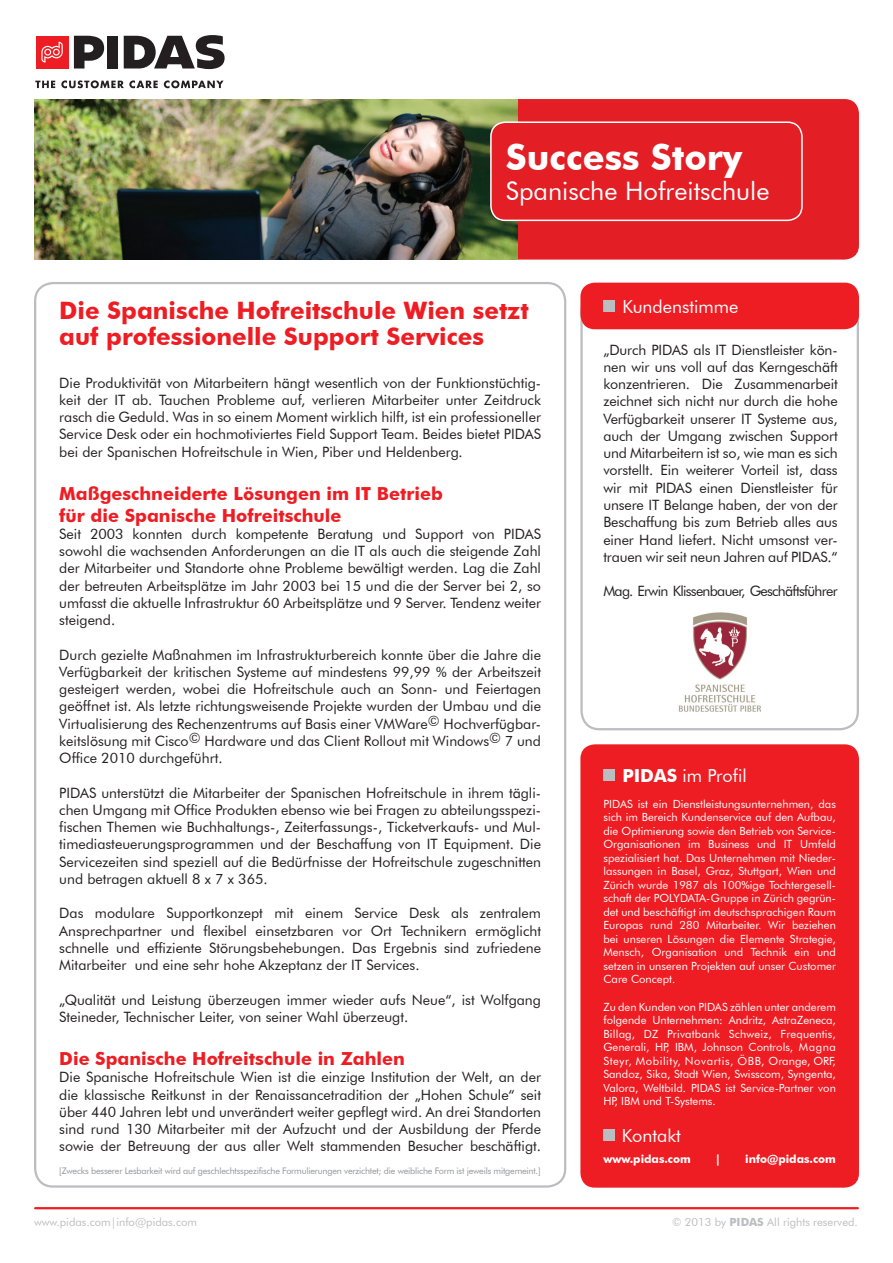
<style>
.page{position:relative;width:893px;height:1263px;background:#fff}
.page>*{position:absolute;margin:0;border:0;box-sizing:border-box;transform-origin:0 0}
.t1{font:700 36px "pd Futura";color:#fff}
.t2{font:25.5px "pd Futura";color:#fff}
.t3{font:700 24px/25.5px "pd Futura";color:#ee1d23}
.t4{font:700 18px/21.6px "pd Futura";color:#ee1d23}
.t5{font:18px "pd Futura";color:#fff}
.t6{font:14.25px/17.2px "pd Futura";color:#231f20;text-align:justify}
.t7{font:14.25px "pd Futura";letter-spacing:-.05em;color:#231f20}
.t8{font:11.25px/13.5px "pd Futura";color:#fff;text-align:justify}
.t9{font:11.25px "pd Futura";color:#bcbdc0}
.t10{font:700 11.25px "pd Futura";color:#fff}
.t11{font:9px "pd Futura";letter-spacing:-.02em;color:#939598}
.s1{font-weight:700}
</style>
<div class="page">
<hr style="left:35px;top:1207px;width:823px;height:2px;background:#ee1d23">
<div style="left:580px;top:292px;width:279px;height:438px;border:2px solid #bcbdc0;border-radius:18px"></div>
<div style="left:580px;top:283px;width:279px;height:46px;background:#ee1d23;border-radius:14px"></div>
<div style="left:603px;top:300px;width:12px;height:11px;background:#bcbdc0"></div>
<div style="left:34px;top:99px;width:825px;height:161px;background:#e31e25;border-radius:14px"></div>
<svg style="left:35px;top:81px;width:20px;height:7px"></svg>
<svg style="left:61px;top:80px;width:97px;height:8px"></svg>
<svg style="left:164px;top:80px;width:60px;height:8px"></svg>
<div style="left:36px;top:36px;width:32px;height:33px;background:#ee1d23"></div>
<svg style="left:41px;top:42px;width:22px;height:21px"></svg>
<div style="left:107px;top:36px;width:11px;height:32px;background:#231f20"></div>
<svg style="left:74px;top:36px;width:30px;height:33px"></svg>
<svg style="left:124px;top:35px;width:101px;height:34px"></svg>
<img style="left:34px;top:99px;width:483px;height:161px">
<div style="left:491px;top:122px;width:311px;height:98px;background:#e31e25;border-radius:14px"></div>
<div style="left:490px;top:121px;width:313px;height:100px;border:2px solid #fff;border-radius:14px"></div>
<img style="left:678px;top:612px;width:83px;height:100px">
<div style="left:580px;top:744px;width:279px;height:444px;background:#ee1d23;border-radius:14px"></div>
<div style="left:603px;top:770px;width:12px;height:11px;background:#bcbdc0"></div>
<div style="left:603px;top:1129px;width:12px;height:12px;background:#bcbdc0"></div>
<h1 class="t1" style="left:506px;top:135px;width:238px">Success Story</h1>
<h2 class="t2" style="left:506px;top:175px;width:265px">Spanische Hofreitschule</h2>
<h3 class="t3" style="left:59px;top:298px;width:471px">Die Spanische Hofreitschule Wien setzt auf professionelle Support Services</h3>
<p class="t6" style="left:59px;top:374px;width:483px">Die Produktivität von Mitarbeitern hängt wesentlich von der Funktionstüchtig&shy;keit der IT ab. Tauchen Probleme auf, verlieren Mitarbeiter unter Zeitdruck rasch die Geduld. Was in so einem Moment wirklich hilft, ist ein professioneller Service Desk oder ein hochmotiviertes Field Support Team. Beides bietet PIDAS bei der Spanischen Hofreitschule in Wien, Piber und Heldenberg.</p>
<p class="t4" style="left:59px;top:483px;width:385px">Maßgeschneiderte Lösungen im IT Betrieb für die Spanische Hofreitschule</p>
<p class="t6" style="left:59px;top:525px;width:483px">Seit 2003 konnten durch kompetente Beratung und Support von PIDAS sowohl die wachsenden Anforderungen an die IT als auch die steigende Zahl der Mitarbeiter und Standorte ohne Probleme bewältigt werden. Lag die Zahl der betreuten Arbeitsplätze im Jahr 2003 bei 15 und die der Server bei 2, so umfasst die aktuelle Infrastruktur 60 Arbeitsplätze und 9 Server. Tendenz weiter steigend.</p>
<p class="t6" style="left:59px;top:646px;width:483px">Durch gezielte Maßnahmen im Infrastrukturbereich konnte über die Jahre die Verfügbarkeit der kritischen Systeme auf mindestens 99,99 % der Arbeitszeit gesteigert werden, wobei die Hofreitschule auch an Sonn- und Feiertagen geöffnet ist. Als letzte richtungsweisende Projekte wurden der Umbau und die Virtualisierung des Rechenzentrums auf Basis einer VMWare© Hochverfügbar&shy;keitslösung mit Cisco© Hardware und das Client Rollout mit Windows© 7 und Office 2010 durchgeführt.</p>
<p class="t6" style="left:59px;top:784px;width:483px">PIDAS unterstützt die Mitarbeiter der Spanischen Hofreitschule in ihrem tägli&shy;chen Umgang mit Office Produkten ebenso wie bei Fragen zu abteilungsspezi&shy;fischen Themen wie Buchhaltungs-, Zeiterfassungs-, Ticketverkaufs- und Mul&shy;timediasteuerungsprogrammen und der Beschaffung von IT Equipment. Die Servicezeiten sind speziell auf die Bedürfnisse der Hofreitschule zugeschnitten und betragen aktuell 8 x 7 x 365.</p>
<p class="t6" style="left:59px;top:904px;width:483px">Das modulare Supportkonzept mit einem Service Desk als zentralem Ansprechpartner und flexibel einsetzbaren vor Ort Technikern ermöglicht schnelle und effiziente Störungsbehebungen. Das Ergebnis sind zufriedene Mitarbeiter und eine sehr hohe Akzeptanz der IT Services.</p>
<p class="t6" style="left:59px;top:991px;width:483px">„Qualität und Leistung überzeugen immer wieder aufs Neue“, ist Wolfgang<br>Steineder, Technischer Leiter, von seiner Wahl überzeugt.</p>
<p class="t4" style="left:59px;top:1048px;width:347px">Die Spanische Hofreitschule in Zahlen</p>
<p class="t6" style="left:59px;top:1068px;width:483px">Die Spanische Hofreitschule Wien ist die einzige Institution der Welt, an der die klassische Reitkunst in der Renaissancetradition der „Hohen Schule“ seit über 440 Jahren lebt und unverändert weiter gepflegt wird. An drei Standorten sind rund 130 Mitarbeiter mit der Aufzucht und der Ausbildung der Pferde sowie der Betreuung der aus aller Welt stammenden Besucher beschäftigt.</p>
<p class="t11" style="left:59px;top:1165px;width:483px">[Zwecks besserer Lesbarkeit wird auf geschlechtsspezifische Formulierungen verzichtet; die weibliche Form ist jeweils mitgemeint.]</p>
<p class="t5" style="left:622px;top:295px;width:117px">Kundenstimme</p>
<p class="t6" style="left:603px;top:341px;width:236px">„Durch PIDAS als IT Dienstleister kön&shy;nen wir uns voll auf das Kerngeschäft konzentrieren. Die Zusammenarbeit zeichnet sich nicht nur durch die hohe Verfügbarkeit unserer IT Systeme aus, auch der Umgang zwischen Support und Mitarbeitern ist so, wie man es sich vorstellt. Ein weiterer Vorteil ist, dass wir mit PIDAS einen Dienstleister für unsere IT Belange haben, der von der Beschaffung bis zum Betrieb alles aus einer Hand liefert. Nicht umsonst ver&shy;trauen wir seit neun Jahren auf PIDAS.“</p>
<p class="t7" style="left:603px;top:582px;width:236px">Mag. Erwin Klissenbauer, Geschäftsführer</p>
<p class="t5" style="left:622px;top:765px;width:126px"><span class="s1">PIDAS</span> im Profil</p>
<p class="t8" style="left:603px;top:797px;width:234px">PIDAS ist ein Dienstleistungsunternehmen, das sich im Bereich Kundenservice auf den Aufbau, die Optimierung sowie den Betrieb von Service-Organisationen im Business und IT Umfeld spezialisiert hat. Das Unternehmen mit Nieder&shy;lassungen in Basel, Graz, Stuttgart, Wien und Zürich wurde 1987 als 100%ige Tochtergesell&shy;schaft der POLYDATA-Gruppe in Zürich gegrün&shy;det und beschäftigt im deutschsprachigen Raum Europas rund 280 Mitarbeiter. Wir beziehen bei unseren Lösungen die Elemente Strategie, Mensch, Organisation und Technik ein und setzen in unseren Projekten auf unser Customer Care Concept.</p>
<p class="t8" style="left:603px;top:1000px;width:234px">Zu den Kunden von PIDAS zählen unter anderem folgende Unternehmen: Andritz, AstraZeneca, Billag, DZ Privatbank Schweiz, Frequentis, Generali, HP, IBM, Johnson Controls, Magna Steyr, Mobility, Novartis, ÖBB, Orange, ORF, Sandoz, Sika, Stadt Wien, Swisscom, Syngenta, Valora, Weltbild. PIDAS ist Service-Partner von HP, IBM und T-Systems.</p>
<p class="t5" style="left:622px;top:1124px;width:61px">Kontakt</p>
<p class="t10" style="left:603px;top:1152px;width:89px">www.pidas.com</p>
<p class="t10" style="left:715px;top:1152px;width:7px">|</p>
<p class="t10" style="left:745px;top:1152px;width:92px">info@pidas.com</p>
<p class="t9" style="left:34px;top:1215px;width:165px">www.pidas.com|info@pidas.com</p>
<p class="t9" style="left:672px;top:1215px;width:187px">© 2013 by <span class="s1">PIDAS</span> All rights reserved.</p>
</div>
